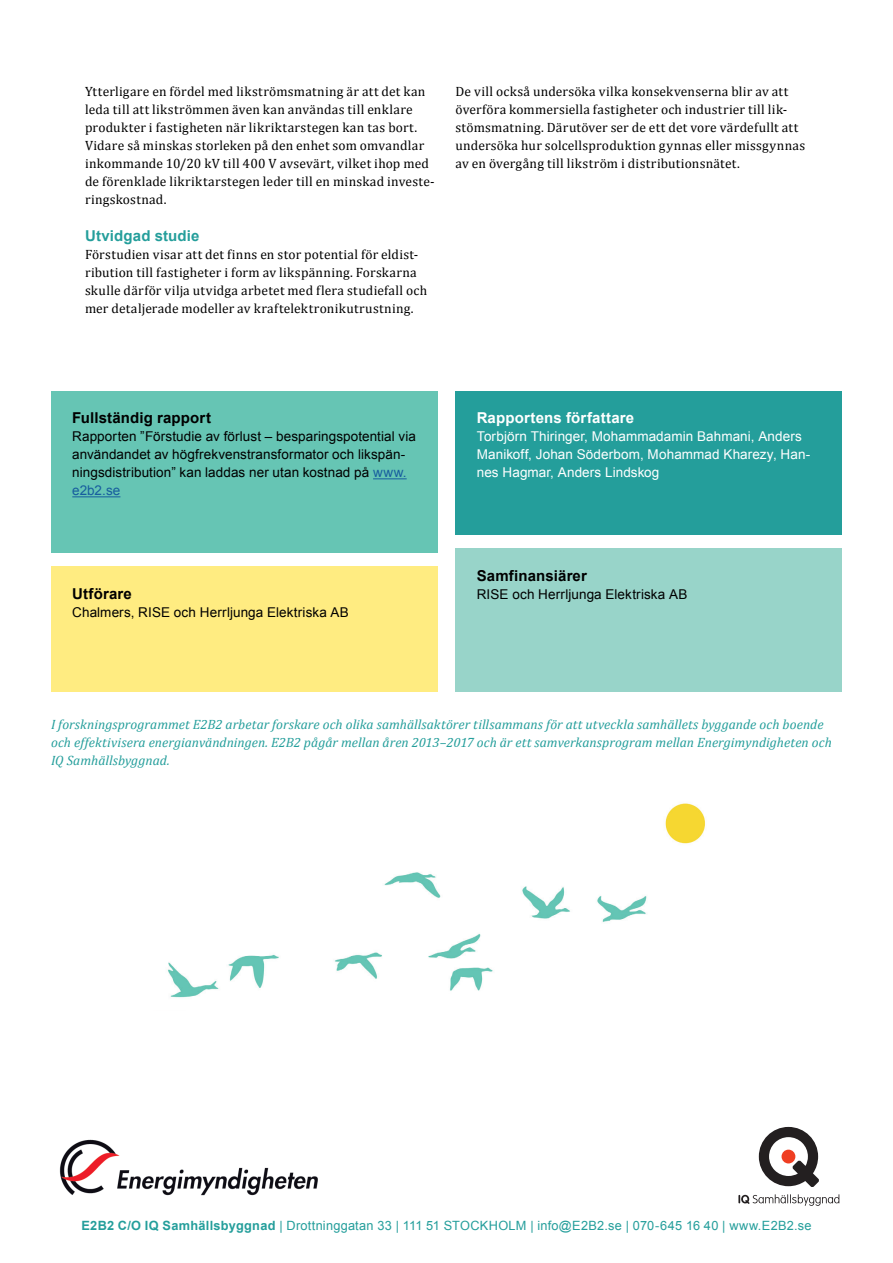
<style>
.page{position:relative;width:893px;height:1263px;background:#fff}
.page>*{position:absolute;margin:0;border:0;box-sizing:border-box;transform-origin:0 0}
.t1{font:700 15px "Arial";letter-spacing:.01em;color:#000}
.t2{font:700 15px "Arial";letter-spacing:.01em;color:#fff}
.t3{font:700 15px "Arial";letter-spacing:.01em;color:#249e9b}
.t4{font:13.5px/18px "Cambria";letter-spacing:.02em;color:#000001}
.t5{font:italic 13.5px/18px "Cambria";letter-spacing:.005em;color:#249e9b}
.t6{font:13.5px/18px "Arial";letter-spacing:.005em;color:#000}
.t7{font:13.5px/18px "Arial";letter-spacing:.005em;color:#fff}
.t8{font:12.75px "Arial";letter-spacing:.02em;color:#249e9b}
.s1{color:#175d9e}
.s2{font-weight:700}
</style>
<div class="page">
<svg style="left:738px;top:1194px;width:101px;height:12px"></svg>
<svg style="left:759px;top:1127px;width:60px;height:60px"></svg>
<div style="left:781px;top:1149px;width:14px;height:14px;background:#ef3e22;border-radius:50%"></div>
<img style="left:59px;top:1139px;width:259px;height:57px">
<div style="left:51px;top:391px;width:387px;height:162px;background:#66c5b4"></div>
<hr style="left:373px;top:478px;width:34px;height:1px;background:#175d9e">
<hr style="left:72px;top:496px;width:48px;height:1px;background:#175d9e">
<div style="left:51px;top:567px;width:387px;height:125px;background:#ffec81"></div>
<div style="left:455px;top:391px;width:387px;height:144px;background:#249e9b"></div>
<div style="left:455px;top:548px;width:387px;height:144px;background:#98d4c9"></div>
<img style="left:665px;top:803px;width:40px;height:41px">
<img style="left:168px;top:872px;width:479px;height:126px">
<p class="t4" style="left:85px;top:82px;width:351px">Ytterligare en fördel med likströmsmatning är att det kan leda till att likströmmen även kan användas till enklare produkter i fastigheten när likriktarstegen kan tas bort.<br>Vidare så minskas storleken på den enhet som omvandlar inkommande 10/20 kV till 400 V avsevärt, vilket ihop med de förenklade likriktarstegen leder till en minskad investe&shy;ringskostnad.</p>
<p class="t3" style="left:85px;top:226px;width:116px">Utvidgad studie</p>
<p class="t4" style="left:85px;top:245px;width:344px">Förstudien visar att det finns en stor potential för eldist&shy;ribution till fastigheter i form av likspänning. Forskarna skulle därför vilja utvidga arbetet med flera studiefall och mer detaljerade modeller av kraftelektronikutrustning.</p>
<p class="t4" style="left:455px;top:82px;width:351px">De vill också undersöka vilka konsekvenserna blir av att överföra kommersiella fastigheter och industrier till lik&shy;stömsmatning. Därutöver ser de ett det vore värdefullt att undersöka hur solcellsproduktion gynnas eller missgynnas av en övergång till likström i distributionsnätet.</p>
<p class="t1" style="left:72px;top:408px;width:140px">Fullständig rapport</p>
<p class="t6" style="left:72px;top:428px;width:345px">Rapporten ”Förstudie av förlust – besparingspotential via användandet av högfrekvenstransformator och likspän&shy;ningsdistribution” kan laddas ner utan kostnad på <span class="s1">www. e2b2.se</span></p>
<p class="t1" style="left:72px;top:583px;width:61px">Utförare</p>
<p class="t6" style="left:72px;top:603px;width:278px">Chalmers, RISE och Herrljunga Elektriska AB</p>
<p class="t2" style="left:477px;top:408px;width:159px">Rapportens författare</p>
<p class="t7" style="left:477px;top:428px;width:335px">Torbjörn Thiringer, Mohammadamin Bahmani, Anders<br>Manikoff, Johan Söderbom, Mohammad Kharezy, Han&shy;nes Hagmar, Anders Lindskog</p>
<p class="t1" style="left:477px;top:565px;width:112px">Samfinansiärer</p>
<p class="t6" style="left:477px;top:585px;width:212px">RISE och Herrljunga Elektriska AB</p>
<p class="t5" style="left:51px;top:715px;width:782px">I forskningsprogrammet E2B2 arbetar forskare och olika samhällsaktörer tillsammans för att utveckla samhällets byggande och boende och effektivisera energianvändningen. E2B2 pågår mellan åren 2013–2017 och är ett samverkansprogram mellan Energimyndigheten och<br>IQ Samhällsbyggnad.</p>
<p class="t8" style="left:81px;top:1217px;width:732px"><span class="s2">E2B2 C/O IQ Samhällsbyggnad</span> | Drottninggatan 33 | 111 51 STOCKHOLM | info@E2B2.se | 070-645 16 40 | www.E2B2.se</p>
</div>
